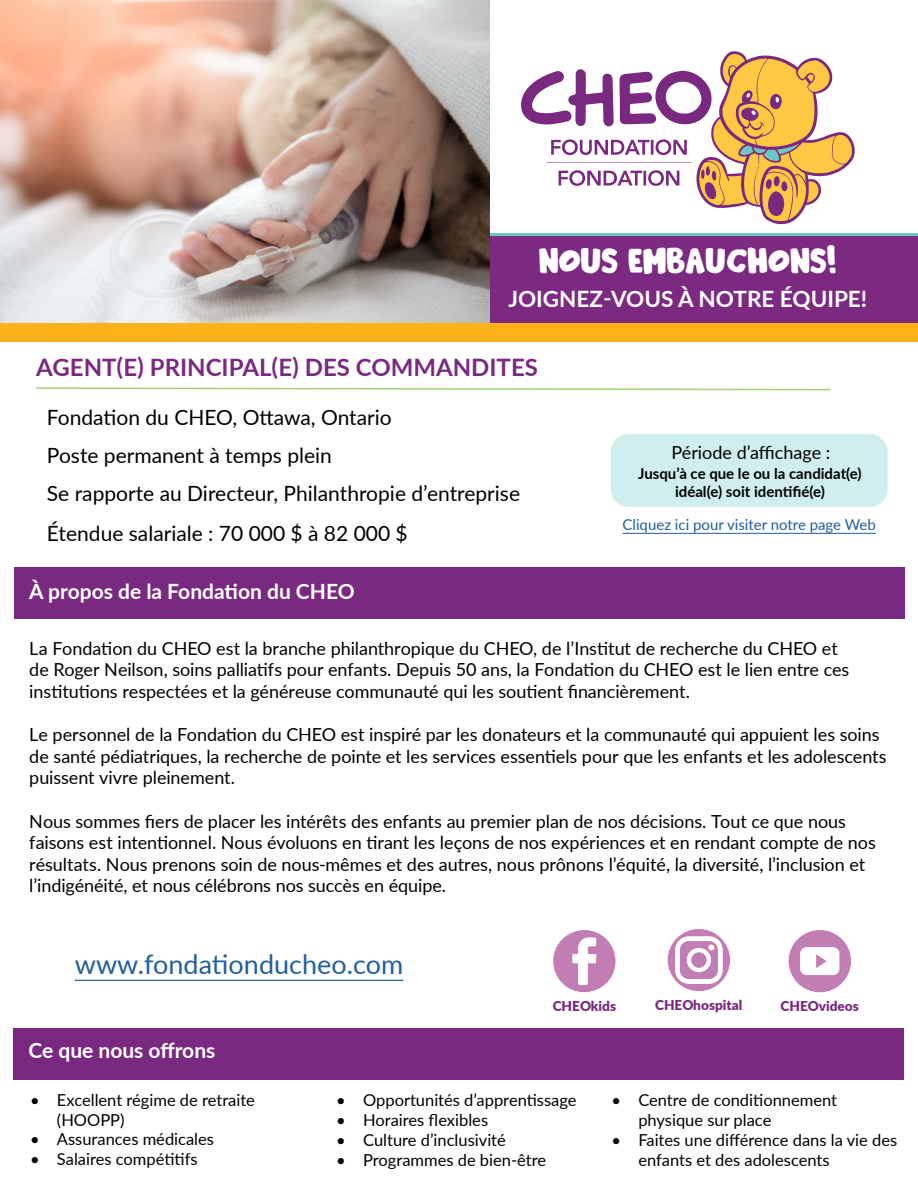
<style>
.page{position:relative;width:918px;height:1188px;background:#fff}
.page>*{position:absolute;margin:0;border:0;box-sizing:border-box;transform-origin:0 0}
.t1{font:37.5px "Beachday";color:#fff}
.t2{font:27px "Lato";color:#215e9e}
.t3{font:700 24px "Lato";color:#7a2981}
.t4{font:700 22.5px "Lato";color:#fff}
.t5{font:21px "Lato";color:#000}
.t6{font:700 21px "Lato";color:#fff}
.t7{font:18px/21.6px "Lato";letter-spacing:-.005em;color:#000}
.t8{font:16.5px/19.8px "Lato";color:#000}
.t9{font:700 15px/18px "Lato";color:#000;text-align:center}
.t10{font:15px "Lato";color:#215e9e}
.t11{font:900 13.65px "Lato";color:#7a2981}
</style>
<div class="page">
<svg style="left:489px;top:233px;width:429px;height:4px;background:#6ba0b5"></svg>
<div style="left:0;top:237px;width:918px;height:86px;background:#7b2981"></div>
<div style="left:611px;top:434px;width:277px;height:73px;background:#d1eeee;border-radius:18px"></div>
<div style="left:14px;top:1028px;width:890px;height:52px;background:#7a2981"></div>
<svg style="left:521px;top:51px;width:334px;height:173px"></svg>
<svg style="left:36px;top:387px;width:795px;height:4px"></svg>
<hr style="left:623px;top:533px;width:253px;height:1px;background:#215e9e">
<div style="left:14px;top:567px;width:891px;height:52px;background:#7a2981"></div>
<hr style="left:75px;top:980px;width:328px;height:1px;background:#215e9e">
<svg style="left:553px;top:930px;width:63px;height:63px"></svg>
<svg style="left:788px;top:930px;width:63px;height:63px"></svg>
<svg style="left:667px;top:929px;width:63px;height:63px"></svg>
<div style="left:691px;top:952px;width:16px;height:16px;background:#c27db5;border-radius:50%"></div>
<img style="left:0;top:0;width:489px;height:323px">
<div style="left:0;top:323px;width:918px;height:18px;background:#fcb116"></div>
<h1 class="t1" style="left:539px;top:239px;width:299px">NOUS EMBAUCHONS!</h1>
<p class="t4" style="left:508px;top:282px;width:360px">JOIGNEZ-VOUS À NOTRE ÉQUIPE!</p>
<h3 class="t3" style="left:36px;top:350px;width:503px">AGENT(E) PRINCIPAL(E) DES COMMANDITES</h3>
<p class="t5" style="left:47px;top:402px;width:346px">Fondation du CHEO, Ottawa, Ontario</p>
<p class="t5" style="left:47px;top:440px;width:286px">Poste permanent à temps plein</p>
<p class="t5" style="left:47px;top:478px;width:475px">Se rapporte au Directeur, Philanthropie d’entreprise</p>
<p class="t5" style="left:47px;top:518px;width:362px">Étendue salariale : 70 000 $ à 82 000 $</p>
<p class="t7" style="left:672px;top:441px;width:160px">Période d’affichage :</p>
<p class="t9" style="left:638px;top:464px;width:225px">Jusqu’à ce que le ou la candidat(e) idéal(e) soit identifié(e)</p>
<p class="t10" style="left:623px;top:514px;width:255px">Cliquez ici pour visiter notre page Web</p>
<p class="t6" style="left:29px;top:576px;width:327px">À propos de la Fondation du CHEO</p>
<p class="t7" style="left:29px;top:637px;width:822px">La Fondation du CHEO est la branche philanthropique du CHEO, de l’Institut de recherche du CHEO et de Roger Neilson, soins palliatifs pour enfants. Depuis 50 ans, la Fondation du CHEO est le lien entre ces institutions respectées et la généreuse communauté qui les soutient financièrement.</p>
<p class="t7" style="left:29px;top:723px;width:859px">Le personnel de la Fondation du CHEO est inspiré par les donateurs et la communauté qui appuient les soins de santé pédiatriques, la recherche de pointe et les services essentiels pour que les enfants et les adolescents puissent vivre pleinement.</p>
<p class="t7" style="left:29px;top:809px;width:848px">Nous sommes fiers de placer les intérêts des enfants au premier plan de nos décisions. Tout ce que nous faisons est intentionnel. Nous évoluons en tirant les leçons de nos expériences et en rendant compte de nos résultats. Nous prenons soin de nous-mêmes et des autres, nous prônons l’équité, la diversité, l’inclusion et l’indigénéité, et nous célébrons nos succès en équipe.</p>
<h2 class="t2" style="left:75px;top:945px;width:330px">www.fondationducheo.com</h2>
<p class="t11" style="left:553px;top:996px;width:65px">CHEOkids</p>
<p class="t11" style="left:655px;top:995px;width:89px">CHEOhospital</p>
<p class="t11" style="left:780px;top:996px;width:80px">CHEOvideos</p>
<p class="t6" style="left:28px;top:1035px;width:188px">Ce que nous offrons</p>
<p class="t8" style="left:57px;top:1089px;width:200px;text-indent:-27px">• Excellent régime de retraite (HOOPP)</p>
<p class="t8" style="left:30px;top:1129px;width:186px">• Assurances médicales</p>
<p class="t8" style="left:30px;top:1149px;width:169px">• Salaires compétitifs</p>
<p class="t8" style="left:336px;top:1090px;width:242px">• Opportunités d’apprentissage</p>
<p class="t8" style="left:336px;top:1109px;width:153px">• Horaires flexibles</p>
<p class="t8" style="left:336px;top:1129px;width:171px">• Culture d’inclusivité</p>
<p class="t8" style="left:336px;top:1149px;width:211px">• Programmes de bien-être</p>
<p class="t8" style="left:638px;top:1090px;width:200px;text-indent:-27px">• Centre de conditionnement physique sur place</p>
<p class="t8" style="left:638px;top:1129px;width:260px;text-indent:-27px">• Faites une différence dans la vie des enfants et des adolescents</p>
</div>
